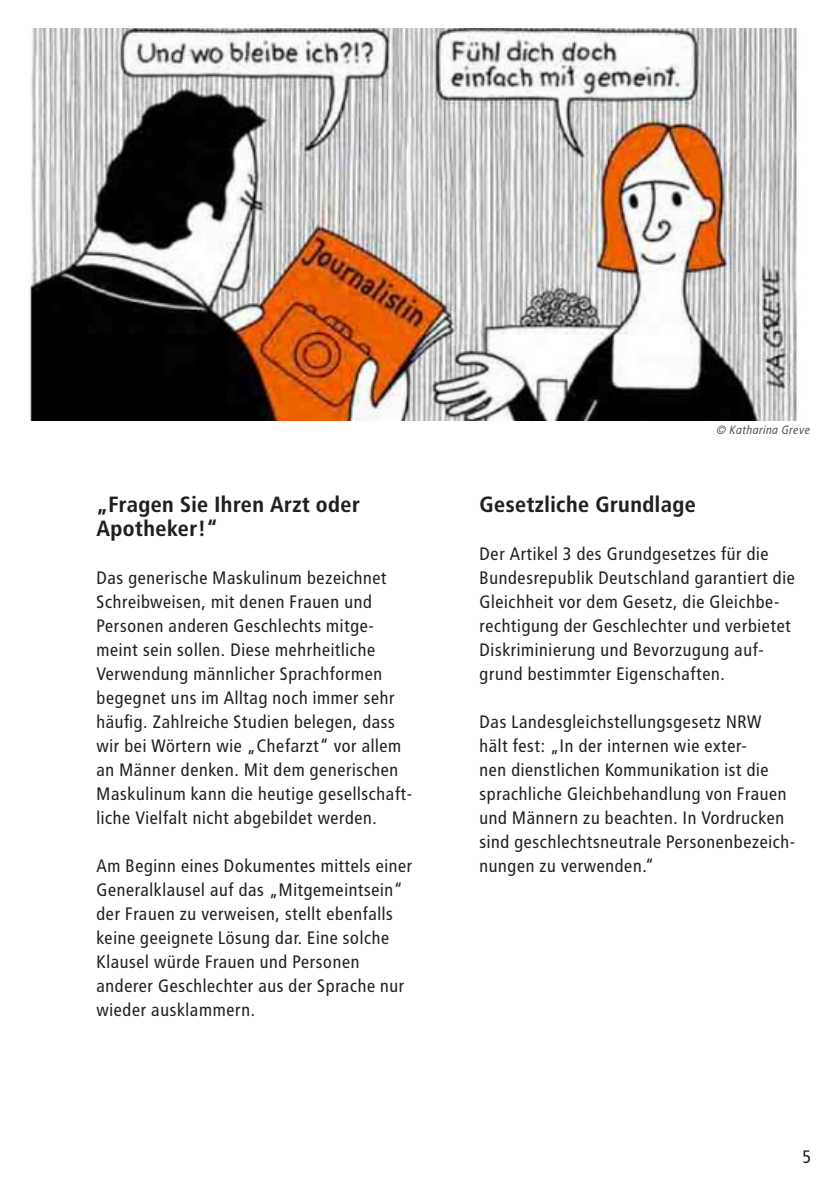
<style>
.page{position:relative;width:840px;height:1191px;background:#fff}
.page>*{position:absolute;margin:0;border:0;box-sizing:border-box;transform-origin:0 0}
.Fließtext{font:700 22px "Transit Pro";color:#231f20}
.Fließtext-2{font:18px/24px "Transit Pro";color:#231f20}
.BU{font:italic 12px "Transit";color:#57585a}
</style>
<div class="page">
<img style="left:29px;top:28px;width:768px;height:392px">
<p class="Fließtext" style="left:96px;top:491px;width:265px">„Fragen Sie Ihren Arzt oder</p>
<p class="Fließtext" style="left:96px;top:515px;width:123px">Apotheker!“</p>
<p class="Fließtext-2" style="left:96px;top:565px;width:318px">Das generische Maskulinum bezeichnet Schreibweisen, mit denen Frauen und Personen anderen Geschlechts mitge&shy;meint sein sollen. Diese mehrheitliche Verwendung männlicher Sprachformen begegnet uns im Alltag noch immer sehr häufig. Zahlreiche Studien belegen, dass wir bei Wörtern wie „Chefarzt“ vor allem an Männer denken. Mit dem generischen Maskulinum kann die heutige gesellschaft&shy;liche Vielfalt nicht abgebildet werden.</p>
<p class="Fließtext-2" style="left:96px;top:853px;width:318px">Am Beginn eines Dokumentes mittels einer Generalklausel auf das „Mitgemeintsein“ der Frauen zu verweisen, stellt ebenfalls keine geeignete Lösung dar. Eine solche Klausel würde Frauen und Personen anderer Geschlechter aus der Sprache nur wieder ausklammern.</p>
<p class="BU" style="left:715px;top:423px;width:95px">© Katharina Greve</p>
<p class="Fließtext" style="left:479px;top:491px;width:218px">Gesetzliche Grundlage</p>
<p class="Fließtext-2" style="left:479px;top:541px;width:317px">Der Artikel 3 des Grundgesetzes für die Bundesrepublik Deutschland garantiert die Gleichheit vor dem Gesetz, die Gleichbe&shy;rechtigung der Geschlechter und verbietet Diskriminierung und Bevorzugung auf&shy;grund bestimmter Eigenschaften.</p>
<p class="Fließtext-2" style="left:479px;top:709px;width:318px">Das Landesgleichstellungsgesetz NRW<br>hält fest: „In der internen wie exter-<br>nen dienstlichen Kommunikation ist die sprachliche Gleichbehandlung von Frauen und Männern zu beachten. In Vordrucken sind geschlechtsneutrale Personenbezeich&shy;nungen zu verwenden.“</p>
<p class="Fließtext-2" style="left:801px;top:1144px;width:11px">5</p>
</div>
